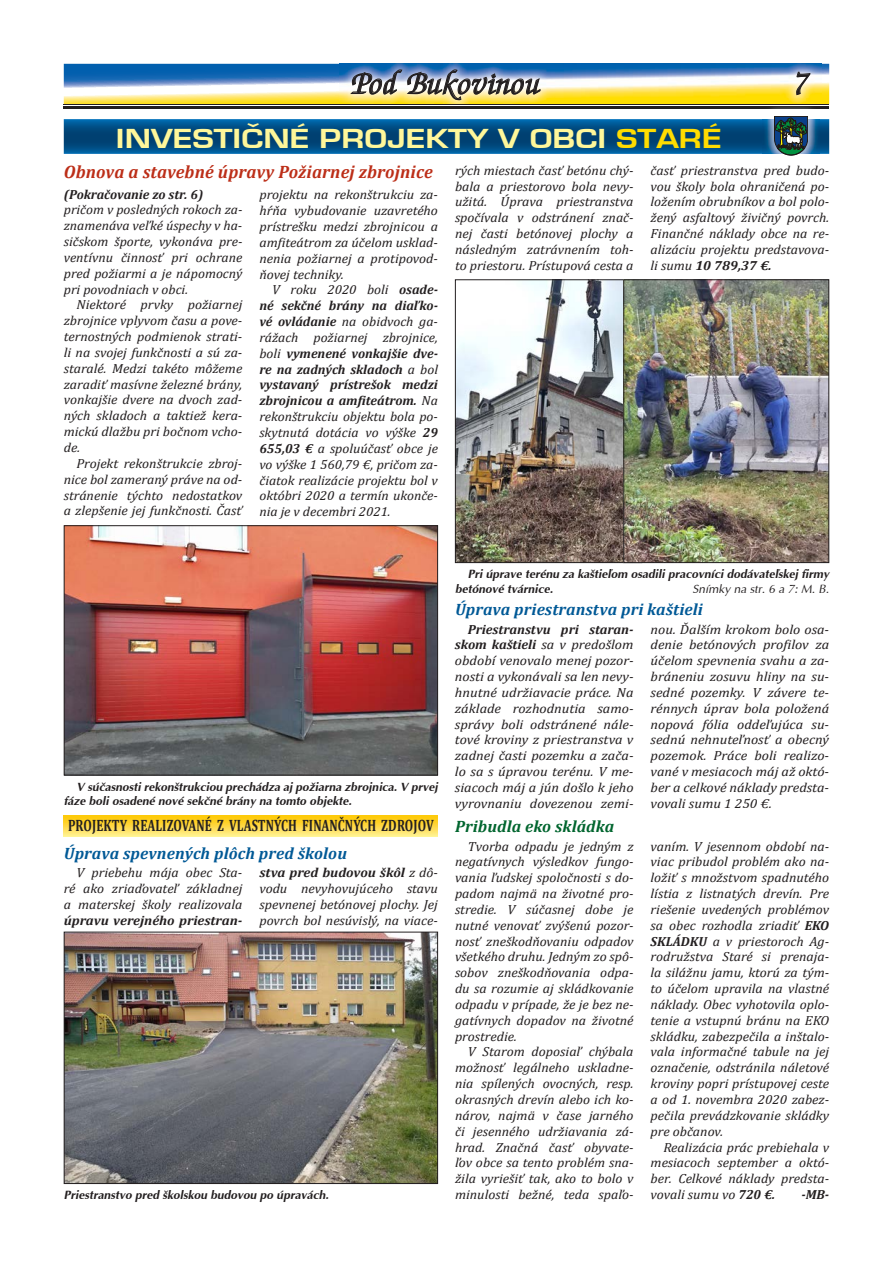
<style>
.page{position:relative;width:893px;height:1263px;background:#fff}
.page>*{position:absolute;margin:0;border:0;box-sizing:border-box;transform-origin:0 0}
.t1{font:33px "Zurich Calligraphic CE Italic";letter-spacing:.02em;color:#231f20}
.t2{font:25.5px "Euromode CE Bold";color:#fff79a;scale:1.25 1}
.t3{font:italic 700 18px "Cambria";letter-spacing:.01em;color:#bc2e18}
.t4{font:italic 700 16.5px "Cambria";letter-spacing:.01em;color:#005996}
.t5{font:700 16.5px "Cambria";letter-spacing:.01em;color:#231f20;scale:.74 1}
.t6{font:italic 700 16.5px "Cambria";letter-spacing:.01em;color:#00652e}
.t7{font:italic 13.2px/15.9px "Cambria";color:#231f20;text-align:justify;scale:1.05 1}
.t8{font:italic 13.2px/15.9px "Cambria";color:#231f20;text-align:justify;scale:1.08 1}
.t9{font:italic 13.2px/15.9px "Cambria";color:#231f20;text-align:justify;scale:1.04 1}
.t10{font:italic 700 13.2px "Cambria";color:#231f20}
.t11{font:italic 700 13.2px "Cambria";color:#231f20;scale:1.05 1}
.t12{font:italic 12px/14.4px "Ottawa CE Bold";color:#231f20}
.t13{font:12px "Ottawa CE Italic";color:#231f20}
.s1{color:#ffdc01}
.s2{font-weight:700}
</style>
<div class="page">
<img style="left:340px;top:63px;width:481px;height:1px">
<svg style="left:64px;top:64px;width:765px;height:40px"></svg>
<hr style="left:64px;top:104px;width:765px;height:1px;background:#231f20">
<hr style="left:64px;top:106px;width:765px;height:3px;background:#231f20">
<img style="left:770px;top:106px;width:42px;height:50px">
<svg style="left:64px;top:116px;width:765px;height:39px;background:#1e6191"></svg>
<img style="left:66px;top:527px;width:370px;height:246px">
<div style="left:64px;top:525px;width:374px;height:250px;border:1px solid #231f20"></div>
<svg style="left:64px;top:815px;width:374px;height:21px;background:#fed943"></svg>
<img style="left:66px;top:934px;width:370px;height:248px">
<div style="left:64px;top:932px;width:374px;height:252px;border:1px solid #231f20"></div>
<img style="left:457px;top:281px;width:166px;height:280px">
<div style="left:455px;top:279px;width:187px;height:284px;border:1px solid #231f20"></div>
<img style="left:625px;top:281px;width:202px;height:280px">
<div style="left:623px;top:279px;width:206px;height:284px;border:1px solid #231f20"></div>
<h1 class="t1" style="left:351px;top:67px;width:191px">Pod Bukovinou</h1>
<h1 class="t1" style="left:793px;top:67px;width:16px">7</h1>
<h2 class="t2" style="left:116px;top:123px;width:486px">INVESTIČNÉ PROJEKTY V OBCI <span class="s1">STARÉ</span></h2>
<h3 class="t3" style="left:64px;top:160px;width:370px">Obnova a stavebné úpravy Požiarnej zbrojnice</h3>
<p class="t10" style="left:64px;top:186px;width:141px">(Pokračovanie zo str. 6)</p>
<p class="t9" style="left:64px;top:201px;width:173px">pričom v posledných rokoch za&shy;znamenáva veľké úspechy v ha&shy;sičskom športe, vykonáva pre&shy;ventívnu činnosť pri ochrane pred požiarmi a je nápomocný pri povodniach v obci.</p>
<p class="t7" style="left:64px;top:296px;width:172px;text-indent:13px">Niektoré prvky požiarnej zbrojnice vplyvom času a pove&shy;ternostných podmienok strati&shy;li na svojej funkčnosti a sú za&shy;staralé. Medzi takéto môžeme zaradiť masívne železné brány, vonkajšie dvere na dvoch zad&shy;ných skladoch a taktiež kera&shy;mickú dlažbu pri bočnom vcho&shy;de.</p>
<p class="t7" style="left:64px;top:455px;width:172px;text-indent:13px">Projekt rekonštrukcie zbroj&shy;nice bol zameraný práve na od&shy;stránenie týchto nedostatkov a zlepšenie jej funkčnosti. Časť</p>
<p class="t7" style="left:455px;top:162px;width:172px">rých miestach časť betónu chý&shy;bala a priestorovo bola nevy&shy;užitá. Úprava priestranstva spočívala v odstránení znač&shy;nej časti betónovej plochy a následným zatrávnením toh&shy;to priestoru. Prístupová cesta a</p>
<p class="t7" style="left:651px;top:162px;width:172px">časť priestranstva pred budo&shy;vou školy bola ohraničená po&shy;ložením obrubníkov a bol polo&shy;žený asfaltový živičný povrch.<br>Finančné náklady obce na re&shy;alizáciu projektu predstavova&shy;li sumu <span class="s2">10 789,37 €.</span></p>
<p class="t7" style="left:259px;top:186px;width:172px">projektu na rekonštrukciu za&shy;hŕňa vybudovanie uzavretého prístrešku medzi zbrojnicou a amfiteátrom za účelom usklad&shy;nenia požiarnej a protipovod&shy;ňovej techniky.</p>
<p class="t9" style="left:259px;top:281px;width:173px;text-indent:13px">V roku 2020 boli <span class="s2">osade&shy;né sekčné brány na diaľko&shy;vé ovládanie</span> na obidvoch ga&shy;rážach požiarnej zbrojnice, boli <span class="s2">vymenené vonkajšie dve&shy;re na zadných skladoch</span> a bol <span class="s2">vystavaný prístrešok medzi zbrojnicou a amfiteátrom.</span> Na rekonštrukciu objektu bola po&shy;skytnutá dotácia vo výške <span class="s2">29<br>655,03 €</span> a spoluúčasť obce je vo výške 1 560,79 €, pričom za&shy;čiatok realizácie projektu bol v októbri 2020 a termín ukonče&shy;nia je v decembri 2021.</p>
<p class="t12" style="left:64px;top:779px;width:376px;text-indent:13px">V súčasnosti rekonštrukciou prechádza aj požiarna zbrojnica. V prvej fáze boli osadené nové sekčné brány na tomto objekte.</p>
<p class="t5" style="left:68px;top:814px;width:496px">PROJEKTY REALIZOVANÉ Z VLASTNÝCH FINANČNÝCH ZDROJOV</p>
<p class="t4" style="left:64px;top:841px;width:285px">Úprava spevnených plôch pred školou</p>
<p class="t7" style="left:64px;top:864px;width:172px;text-indent:13px">V priebehu mája obec Sta&shy;ré ako zriaďovateľ základnej a materskej školy realizovala</p>
<p class="t11" style="left:64px;top:911px;width:172px">úpravu verejného priestran-</p>
<p class="t7" style="left:259px;top:864px;width:172px"><span class="s2">stva pred budovou škôl</span> z dô&shy;vodu nevyhovujúceho stavu spevnenej betónovej plochy. Jej povrch bol nesúvislý, na viace-</p>
<p class="t12" style="left:64px;top:1188px;width:266px">Priestranstvo pred školskou budovou po úpravách.</p>
<p class="t12" style="left:455px;top:567px;width:376px;text-indent:13px">Pri úprave terénu za kaštieľom osadili pracovníci dodávateľskej firmy betónové tvárnice.</p>
<p class="t13" style="left:693px;top:581px;width:138px">Snímky na str. 6 a 7: M. B.</p>
<p class="t4" style="left:455px;top:597px;width:249px">Úprava priestranstva pri kaštieli</p>
<p class="t8" style="left:455px;top:620px;width:167px;text-indent:13px"><span class="s2">Priestranstvu pri staran&shy;skom kaštieli</span> sa v predošlom období venovalo menej pozor&shy;nosti a vykonávali sa len nevy&shy;hnutné udržiavacie práce. Na základe rozhodnutia samo&shy;správy boli odstránené nále&shy;tové kroviny z priestranstva v zadnej časti pozemku a zača&shy;lo sa s úpravou terénu. V me&shy;siacoch máj a jún došlo k jeho vyrovnaniu dovezenou zemi-</p>
<p class="t8" style="left:651px;top:620px;width:167px">nou. Ďalším krokom bolo osa&shy;denie betónových profilov za účelom spevnenia svahu a za&shy;bráneniu zosuvu hliny na su&shy;sedné pozemky. V závere te&shy;rénnych úprav bola položená nopová fólia oddeľujúca su&shy;sednú nehnuteľnosť a obecný pozemok. Práce boli realizo&shy;vané v mesiacoch máj až októ&shy;ber a celkové náklady predsta&shy;vovali sumu 1 250 €.</p>
<p class="t6" style="left:455px;top:814px;width:161px">Pribudla eko skládka</p>
<p class="t7" style="left:455px;top:837px;width:172px;text-indent:13px">Tvorba odpadu je jedným z negatívnych výsledkov fungo&shy;vania ľudskej spoločnosti s do&shy;padom najmä na životné pro&shy;stredie. V súčasnej dobe je nutné venovať zvýšenú pozor&shy;nosť zneškodňovaniu odpadov všetkého druhu. Jedným zo spô&shy;sobov zneškodňovania odpa&shy;du sa rozumie aj skládkovanie odpadu v prípade, že je bez ne&shy;gatívnych dopadov na životné prostredie.</p>
<p class="t7" style="left:455px;top:1043px;width:172px;text-indent:13px">V Starom doposiaľ chýbala možnosť legálneho uskladne&shy;nia spílených ovocných, resp. okrasných drevín alebo ich ko&shy;nárov, najmä v čase jarného či jesenného udržiavania zá&shy;hrad. Značná časť obyvate&shy;ľov obce sa tento problém sna&shy;žila vyriešiť tak, ako to bolo v minulosti bežné, teda spaľo-</p>
<p class="t7" style="left:651px;top:837px;width:172px">vaním. V jesennom období na&shy;viac pribudol problém ako na&shy;ložiť s množstvom spadnutého lístia z listnatých drevín. Pre riešenie uvedených problémov sa obec rozhodla zriadiť <span class="s2">EKO SKLÁDKU</span> a v priestoroch Ag&shy;rodružstva Staré si prenaja&shy;la silážnu jamu, ktorú za tým&shy;to účelom upravila na vlastné náklady. Obec vyhotovila oplo&shy;tenie a vstupnú bránu na EKO skládku, zabezpečila a inštalo&shy;vala informačné tabule na jej označenie, odstránila náletové kroviny popri prístupovej ceste a od 1. novembra 2020 zabez&shy;pečila prevádzkovanie skládky pre občanov.</p>
<p class="t7" style="left:651px;top:1138px;width:172px;text-indent:13px">Realizácia prác prebiehala v mesiacoch september a októ&shy;ber. Celkové náklady predsta&shy;vovali sumu vo <span class="s2">720 €.</span></p>
<p class="t10" style="left:801px;top:1185px;width:29px">-MB-</p>
</div>
